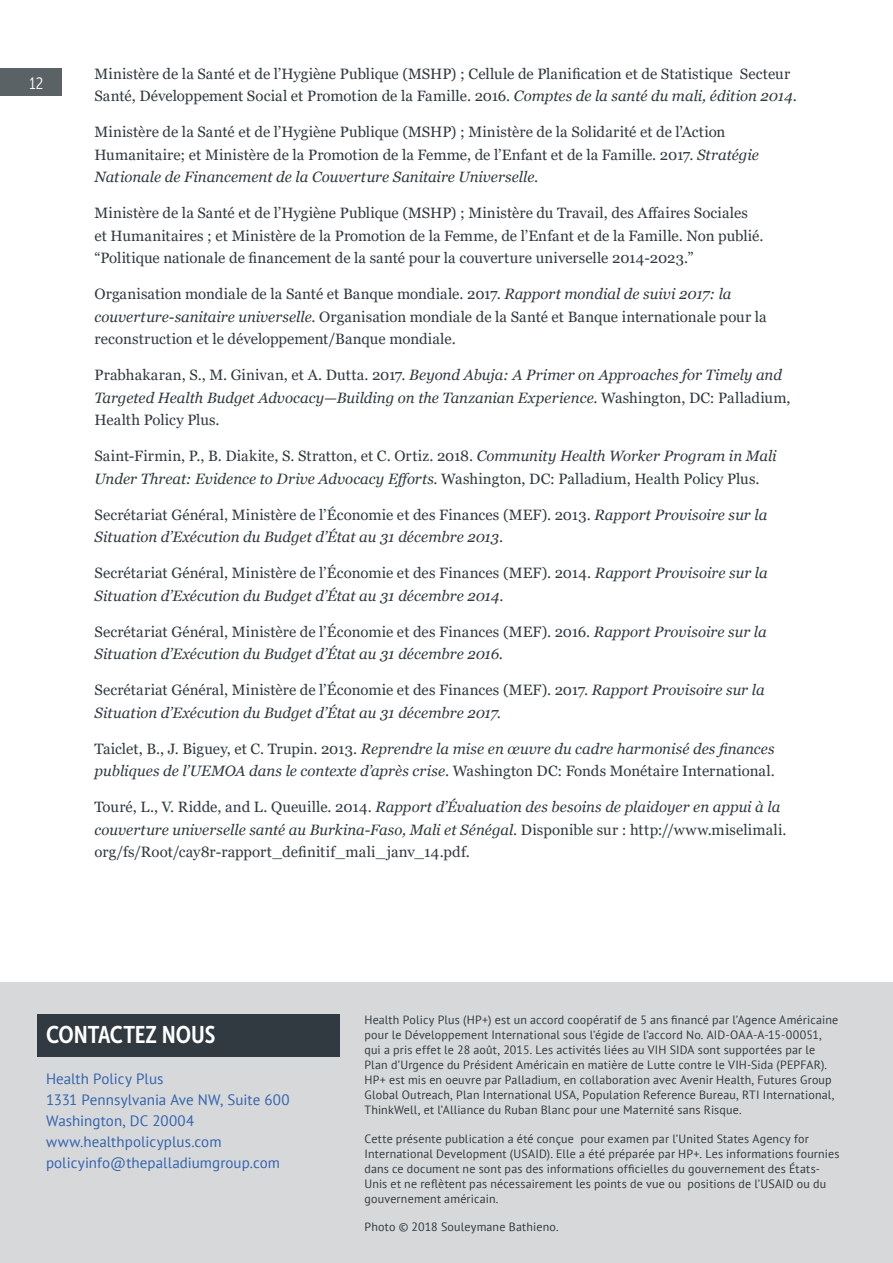
<style>
.page{position:relative;width:893px;height:1263px;background:#fff}
.page>*{position:absolute;margin:0;border:0;box-sizing:border-box;transform-origin:0 0}
.Contact_Us_Header{font:24px "Museo Sans Cond 700";letter-spacing:-.005em;color:#fff}
.t1{font:16.5px "Museo Sans Cond 300";color:#fff}
.Body{font:15px/22.5px "Georgia";letter-spacing:.005em;color:#313a40}
.Body-2{font:italic 15px/22.5px "Georgia";color:#313a40}
.Contact_Us_copy{font:15px/21px "PT Sans";letter-spacing:.005em;color:#3363af}
.Disclaimer{font:12px/15px "PT Sans";letter-spacing:.015em;color:#313a40}
.s1{font-style:italic}
.s2{font-style:normal}
</style>
<div class="page">
<div style="left:0;top:982px;width:893px;height:281px;background:#d6d8d9"></div>
<div style="left:37px;top:1014px;width:303px;height:42px;background:#313a40"></div>
<div style="left:0;top:69px;width:61px;height:27px;background:#5a6266"></div>
<p class="t1" style="left:30px;top:74px;width:15px">12</p>
<p class="Body" style="left:94px;top:63px;width:704px">Ministère de la Santé et de l’Hygiène Publique (MSHP) ; Cellule de Planification et de Statistique Secteur<br>Santé, Développement Social et Promotion de la Famille. 2016. <span class="s1">Comptes de la santé du mali, édition 2014</span>.</p>
<p class="Body" style="left:94px;top:121px;width:666px">Ministère de la Santé et de l’Hygiène Publique (MSHP) ; Ministère de la Solidarité et de l’Action<br>Humanitaire; et Ministère de la Promotion de la Femme, de l’Enfant et de la Famille. 2017. <span class="s1">Stratégie<br>Nationale de Financement de la Couverture Sanitaire Universelle</span>.</p>
<p class="Body" style="left:94px;top:202px;width:670px">Ministère de la Santé et de l’Hygiène Publique (MSHP) ; Ministère du Travail, des Affaires Sociales et Humanitaires ; et Ministère de la Promotion de la Femme, de l’Enfant et de la Famille. Non publié. “Politique nationale de financement de la santé pour la couverture universelle 2014-2023.”</p>
<p class="Body" style="left:94px;top:283px;width:674px">Organisation mondiale de la Santé et Banque mondiale. 2017. <span class="s1">Rapport mondial de suivi 2017: la couverture-sanitaire universelle</span>. Organisation mondiale de la Santé et Banque internationale pour la reconstruction et le développement/Banque mondiale.</p>
<p class="Body-2" style="left:94px;top:364px;width:698px"><span class="s2">Prabhakaran, S., M. Ginivan, et A. Dutta. 2017.</span> Beyond Abuja: A Primer on Approaches for Timely and<br>Targeted Health Budget Advocacy—Building on the Tanzanian Experience<span class="s2">. Washington, DC: Palladium,<br>Health Policy Plus.</span></p>
<p class="Body" style="left:94px;top:445px;width:684px">Saint-Firmin, P., B. Diakite, S. Stratton, et C. Ortiz. 2018. <span class="s1">Community Health Worker Program in Mali<br>Under Threat: Evidence to Drive Advocacy Efforts</span>. Washington, DC: Palladium, Health Policy Plus.</p>
<p class="Body-2" style="left:94px;top:504px;width:674px"><span class="s2">Secrétariat Général, Ministère de l’Économie et des Finances (MEF). 2013.</span> Rapport Provisoire sur la<br>Situation d’Exécution du Budget d’État au 31 décembre 2013<span class="s2">.</span></p>
<p class="Body-2" style="left:94px;top:562px;width:675px"><span class="s2">Secrétariat Général, Ministère de l’Économie et des Finances (MEF). 2014.</span> Rapport Provisoire sur la<br>Situation d’Exécution du Budget d’État au 31 décembre 2014<span class="s2">.</span></p>
<p class="Body-2" style="left:94px;top:621px;width:674px"><span class="s2">Secrétariat Général, Ministère de l’Économie et des Finances (MEF). 2016.</span> Rapport Provisoire sur la<br>Situation d’Exécution du Budget d’État au 31 décembre 2016<span class="s2">.</span></p>
<p class="Body-2" style="left:94px;top:679px;width:672px"><span class="s2">Secrétariat Général, Ministère de l’Économie et des Finances (MEF). 2017.</span> Rapport Provisoire sur la<br>Situation d’Exécution du Budget d’État au 31 décembre 2017<span class="s2">.</span></p>
<p class="Body-2" style="left:94px;top:738px;width:682px"><span class="s2">Taiclet, B., J. Biguey, et C. Trupin. 2013.</span> Reprendre la mise en œuvre du cadre harmonisé des finances publiques de l’UEMOA dans le contexte d’après crise<span class="s2">. Washington DC: Fonds Monétaire International.</span></p>
<p class="Body" style="left:94px;top:796px;width:693px">Touré, L., V. Ridde, and L. Queuille. 2014. <span class="s1">Rapport d’Évaluation des besoins de plaidoyer en appui à la couverture universelle santé au Burkina-Faso, Mali et Sénégal</span>. Disponible sur : http://www.miselimali. org/fs/Root/cay8r-rapport_definitif_mali_janv_14.pdf.</p>
<p class="Contact_Us_Header" style="left:46px;top:1021px;width:171px">CONTACTEZ NOUS</p>
<p class="Contact_Us_copy" style="left:46px;top:1068px;width:245px">Health Policy Plus<br>1331 Pennsylvania Ave NW, Suite 600<br>Washington, DC 20004 www.healthpolicyplus.com policyinfo@thepalladiumgroup.com</p>
<p class="Disclaimer" style="left:364px;top:1012px;width:475px">Health Policy Plus (HP+) est un accord coopératif de 5 ans financé par l’Agence Américaine pour le Développement International sous l’égide de l’accord No. AID-OAA-A-15-00051, qui a pris effet le 28 août, 2015. Les activités liées au VIH SIDA sont supportées par le Plan d’Urgence du Président Américain en matière de Lutte contre le VIH-Sida (PEPFAR).<br>HP+ est mis en oeuvre par Palladium, en collaboration avec Avenir Health, Futures Group Global Outreach, Plan International USA, Population Reference Bureau, RTI International, ThinkWell, et l’Alliance du Ruban Blanc pour une Maternité sans Risque.</p>
<p class="Disclaimer" style="left:364px;top:1131px;width:476px">Cette présente publication a été conçue pour examen par l’United States Agency for International Development (USAID). Elle a été préparée par HP+. Les informations fournies dans ce document ne sont pas des informations officielles du gouvernement des États-Unis et ne reflètent pas nécessairement les points de vue ou positions de l’USAID ou du gouvernement américain.</p>
<p class="Disclaimer" style="left:364px;top:1219px;width:196px">Photo © 2018 Souleymane Bathieno.</p>
</div>
